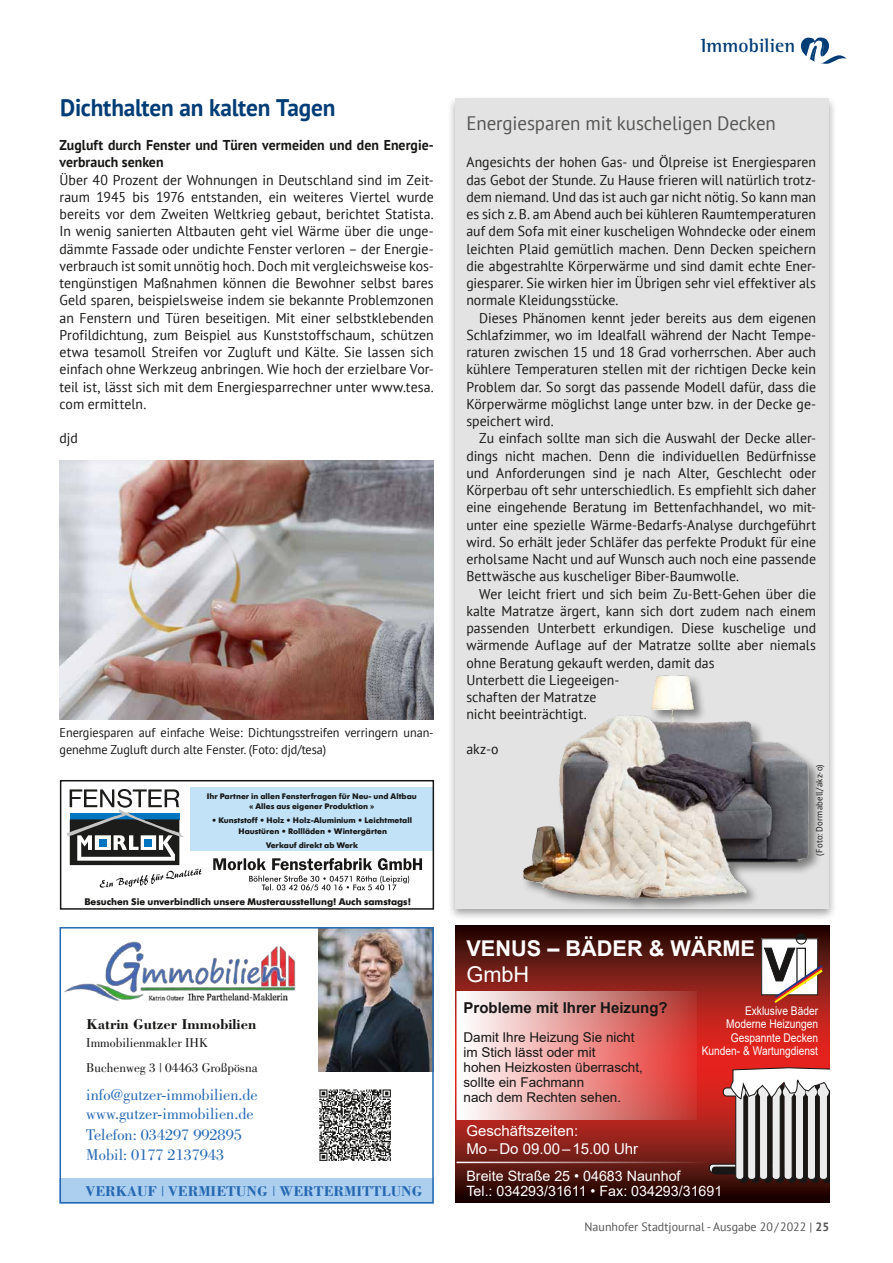
<style>
.page{position:relative;width:893px;height:1263px;background:#fff}
.page>*{position:absolute;margin:0;border:0;box-sizing:border-box;transform-origin:0 0}
.t1{font:700 24px "PT Sans";letter-spacing:-.01em;color:#003d76}
.t2{font:700 21.75px "Arial";color:#fff}
.t3{font:21.75px "Arial";color:#fff}
.t4{font:19.5px "PT Sans";letter-spacing:-.005em;color:#565655}
.t5{font:700 19.5px "Rotis Semi Serif Std";letter-spacing:.005em;color:#003d76}
.t6{font:16.2px/19px "Bodoni";color:#2669b2}
.t7{font:15px/18px "Arial";color:#fff}
.t8{font:700 15px "Arial";color:#181716}
.t9{font:700 14.7px "Bodoni";color:#2669b2}
.t10{font:700 14.7px "Bodoni";color:#181716}
.t11{font:14.25px/17.2px "PT Sans";color:#181716;text-align:justify}
.t12{font:700 14.25px/17.2px "PT Sans";letter-spacing:.005em;color:#181716}
.t13{font:14.25px/15px "Arial";color:#fff}
.t14{font:13.5px/15px "Arial";color:#181716}
.t15{font:13.2px/25px "Bodoni";color:#181716}
.t16{font:12.75px/17.2px "PT Sans";letter-spacing:-.005em;color:#181716;scale:.96 1}
.t17{font:12px/13.5px "Arial";color:#fff;text-align:right;scale:.85 1}
.t18{font:12px "PT Sans";color:#565655}
.t19{font:700 10.05px "Futura SB";color:#181716}
.t20{font:9px "PT Sans";letter-spacing:.02em;color:#181716}
.t21{font:700 8.4px/10.1px "Futura SB";color:#181716;text-align:center}
.s1{font-weight:400}
.s2{font-weight:700}
</style>
<div class="page">
<svg style="left:801px;top:37px;width:46px;height:27px"></svg>
<svg style="left:67px;top:789px;width:135px;height:99px"></svg>
<div style="left:191px;top:787px;width:243px;height:64px;background:#c1e2f7"></div>
<svg style="left:213px;top:858px;width:209px;height:33px"></svg>
<div style="left:60px;top:780px;width:374px;height:130px;border:2px solid #181716"></div>
<img style="left:318px;top:930px;width:113px;height:142px">
<div style="left:60px;top:1178px;width:374px;height:25px;background:#adcfef"></div>
<div style="left:60px;top:927px;width:374px;height:276px;border:2px solid #2669b2"></div>
<img style="left:319px;top:1089px;width:72px;height:72px">
<img style="left:64px;top:941px;width:232px;height:60px">
<div style="left:447px;top:95px;width:391px;height:827px;background:#181716;opacity:.4"></div>
<div style="left:455px;top:99px;width:374px;height:810px;background:#e3e3e3"></div>
<div style="left:521px;top:673px;width:302px;height:239px;background:#181716;opacity:.5"></div>
<img style="left:559px;top:675px;width:113px;height:178px">
<img style="left:60px;top:461px;width:374px;height:258px">
<svg style="left:458px;top:929px;width:368px;height:270px;background:#771a14"></svg>
<svg style="left:458px;top:992px;width:238px;height:128px;background:#e89b98"></svg>
<div style="left:761px;top:938px;width:57px;height:57px;border:1px solid #181716"></div>
<svg style="left:763px;top:933px;width:60px;height:70px"></svg>
<hr style="left:455px;top:1162px;width:262px;height:1px;background:#fff">
<div style="left:709px;top:1164px;width:100px;height:8px;border:1px solid #181716;border-radius:3px"></div>
<svg style="left:712px;top:1067px;width:117px;height:116px;background:#b09695"></svg>
<h1 class="t1" style="left:60px;top:91px;width:277px">Dichthalten an kalten Tagen</h1>
<p class="t12" style="left:60px;top:136px;width:376px">Zugluft durch Fenster und Türen vermeiden und den Energie&shy;verbrauch senken</p>
<p class="t11" style="left:60px;top:171px;width:376px">Über 40 Prozent der Wohnungen in Deutschland sind im Zeit&shy;raum 1945 bis 1976 entstanden, ein weiteres Viertel wurde bereits vor dem Zweiten Weltkrieg gebaut, berichtet Statista.<br>In wenig sanierten Altbauten geht viel Wärme über die unge&shy;dämmte Fassade oder undichte Fenster verloren – der Energie&shy;verbrauch ist somit unnötig hoch. Doch mit vergleichsweise kos&shy;tengünstigen Maßnahmen können die Bewohner selbst bares Geld sparen, beispielsweise indem sie bekannte Problemzonen an Fenstern und Türen beseitigen. Mit einer selbstklebenden Profildichtung, zum Beispiel aus Kunststoffschaum, schützen etwa tesamoll Streifen vor Zugluft und Kälte. Sie lassen sich einfach ohne Werkzeug anbringen. Wie hoch der erzielbare Vor&shy;teil ist, lässt sich mit dem Energiesparrechner unter www.tesa. com ermitteln.</p>
<p class="t11" style="left:60px;top:429px;width:20px">djd</p>
<p class="t16" style="left:60px;top:723px;width:391px">Energiesparen auf einfache Weise: Dichtungsstreifen verringern unan&shy;genehme Zugluft durch alte Fenster. (Foto: djd/tesa)</p>
<p class="t21" style="left:207px;top:791px;width:211px">Ihr Partner in allen Fensterfragen für Neu- und Altbau « Alles aus eigener Produktion »</p>
<p class="t21" style="left:212px;top:816px;width:202px">• Kunststoff • Holz • Holz-Aluminium • Leichtmetall<br>Haustüren • Rollläden • Wintergärten</p>
<p class="t21" style="left:266px;top:840px;width:94px">Verkauf direkt ab Werk</p>
<p class="t19" style="left:84px;top:895px;width:328px">Besuchen Sie unverbindlich unsere Musterausstellung! Auch samstags!</p>
<p class="t10" style="left:86px;top:1015px;width:171px">Katrin Gutzer Immobilien</p>
<p class="t15" style="left:86px;top:1030px;width:173px">Immobilienmakler IHK<br>Buchenweg 3 | 04463 Großpösna</p>
<p class="t6" style="left:86px;top:1085px;width:173px">info@gutzer-immobilien.de www.gutzer-immobilien.de</p>
<p class="t6" style="left:86px;top:1124px;width:157px;line-height:20.5px">Telefon: 034297 992895<br>Mobil: 0177 2137943</p>
<p class="t9" style="left:86px;top:1182px;width:338px">VERKAUF <span class="s1">|</span> VERMIETUNG <span class="s1">|</span> WERTERMITTLUNG</p>
<h3 class="t5" style="left:701px;top:34px;width:96px">Immobilien</h3>
<h3 class="t4" style="left:466px;top:110px;width:311px">Energiesparen mit kuscheligen Decken</h3>
<p class="t11" style="left:466px;top:153px;width:351px">Angesichts der hohen Gas- und Ölpreise ist Energiesparen das Gebot der Stunde. Zu Hause frieren will natürlich trotz&shy;dem niemand. Und das ist auch gar nicht nötig. So kann man es sich z.B. am Abend auch bei kühleren Raumtemperaturen auf dem Sofa mit einer kuscheligen Wohndecke oder einem leichten Plaid gemütlich machen. Denn Decken speichern die abgestrahlte Körperwärme und sind damit echte Ener&shy;giesparer. Sie wirken hier im Übrigen sehr viel effektiver als normale Kleidungsstücke.</p>
<p class="t11" style="left:466px;top:309px;width:351px;text-indent:13px">Dieses Phänomen kennt jeder bereits aus dem eigenen Schlafzimmer, wo im Idealfall während der Nacht Tempe&shy;raturen zwischen 15 und 18 Grad vorherrschen. Aber auch kühlere Temperaturen stellen mit der richtigen Decke kein Problem dar. So sorgt das passende Modell dafür, dass die Körperwärme möglichst lange unter bzw. in der Decke ge&shy;speichert wird.</p>
<p class="t11" style="left:466px;top:429px;width:351px;text-indent:13px">Zu einfach sollte man sich die Auswahl der Decke aller&shy;dings nicht machen. Denn die individuellen Bedürfnisse und Anforderungen sind je nach Alter, Geschlecht oder Körperbau oft sehr unterschiedlich. Es empfiehlt sich daher eine eingehende Beratung im Bettenfachhandel, wo mit&shy;unter eine spezielle Wärme-Bedarfs-Analyse durchgeführt wird. So erhält jeder Schläfer das perfekte Produkt für eine erholsame Nacht und auf Wunsch auch noch eine passende Bettwäsche aus kuscheliger Biber-Baumwolle.</p>
<p class="t11" style="left:466px;top:585px;width:351px;text-align:left;text-indent:13px">Wer leicht friert und sich beim Zu-Bett-Gehen über die kalte Matratze ärgert, kann sich dort zudem nach einem passenden Unterbett erkundigen. Diese kuschelige und wärmende Auflage auf der Matratze sollte aber niemals ohne Beratung gekauft werden, damit das<br>Unterbett die Liegeeigen-<br>schaften der Matratze<br>nicht beeinträchtigt.</p>
<p class="t11" style="left:466px;top:740px;width:34px">akz-o</p>
<p class="t20" style="left:813px;top:856px;width:93px;rotate:-90deg">(Foto: Dormabell/akz-o)</p>
<h2 class="t2" style="left:466px;top:933px;width:290px">VENUS – BÄDER &amp; WÄRME</h2>
<h2 class="t3" style="left:466px;top:960px;width:64px">GmbH</h2>
<p class="t17" style="left:702px;top:1003px;width:138px">Exklusive Bäder<br>Moderne Heizungen<br>Gespannte Decken<br>Kunden- &amp; Wartungdienst</p>
<p class="t8" style="left:463px;top:997px;width:206px">Probleme mit Ihrer Heizung?</p>
<p class="t14" style="left:463px;top:1029px;width:181px">Damit Ihre Heizung Sie nicht im Stich lässt oder mit<br>hohen Heizkosten überrascht, sollte ein Fachmann<br>nach dem Rechten sehen.</p>
<p class="t7" style="left:466px;top:1121px;width:173px">Geschäftszeiten:<br>Mo–Do 09.00–15.00 Uhr</p>
<p class="t13" style="left:466px;top:1168px;width:257px">Breite Straße 25 • 04683 Naunhof<br>Tel.: 034293/31611 • Fax: 034293/31691</p>
<p class="t18" style="left:585px;top:1219px;width:246px">Naunhofer Stadtjournal - Ausgabe 20/2022 | <span class="s2">25</span></p>
</div>
